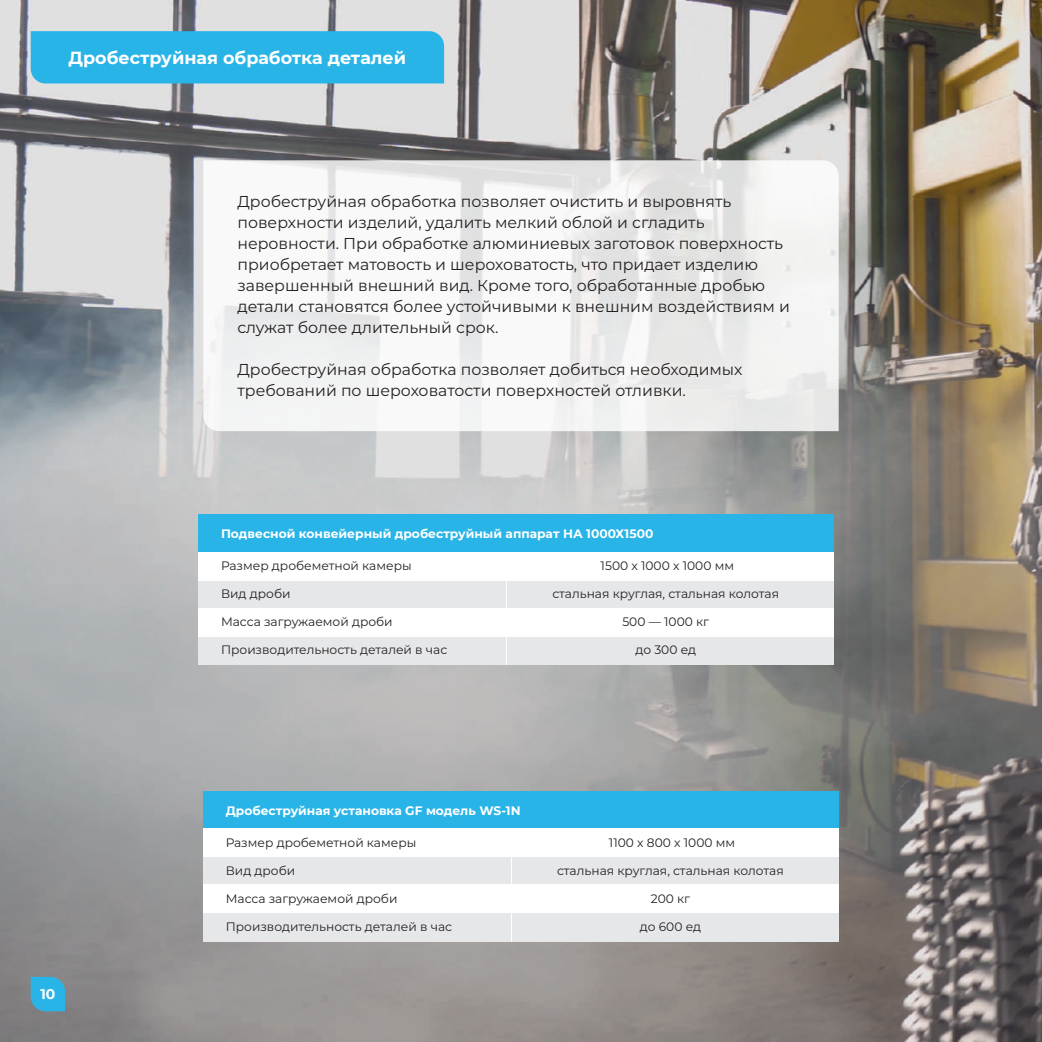
<style>
.page{position:relative;width:1042px;height:1042px;background:#fff}
.page>*{position:absolute;margin:0;border:0;box-sizing:border-box;transform-origin:0 0}
.t1{font:700 17.5px "Montserrat";color:#fff}
.t2{font:15.75px/21px "Montserrat";color:#231f20}
.t3{font:700 14px "Montserrat";color:#fff}
.t4{font:12.25px "Montserrat";color:#231f20}
.t5{font:700 12.25px "Montserrat";color:#fff}
</style>
<div class="page">
<img style="left:0;top:0;width:1042px;height:1042px">
<svg style="left:31px;top:977px;width:34px;height:34px"></svg>
<div style="left:31px;top:31px;width:413px;height:52px;background:#29b4e8"></div>
<svg style="left:203px;top:160px;width:635px;height:271px;fill:#f4f4f4"></svg>
<div style="left:199px;top:515px;width:635px;height:37px;background:#29b4e8"></div>
<div style="left:199px;top:636px;width:635px;height:28px;background:#e6e7e9"></div>
<div style="left:199px;top:580px;width:635px;height:28px;background:#e6e7e9"></div>
<div style="left:199px;top:552px;width:635px;height:28px;background:#fff"></div>
<hr style="left:506px;top:552px;width:1px;height:112px;background:#fff">
<div style="left:199px;top:608px;width:635px;height:28px;background:#fff"></div>
<div style="left:203px;top:792px;width:635px;height:37px;background:#29b4e8"></div>
<div style="left:203px;top:913px;width:635px;height:28px;background:#e6e7e9"></div>
<div style="left:203px;top:857px;width:635px;height:28px;background:#e6e7e9"></div>
<div style="left:203px;top:829px;width:635px;height:28px;background:#fff"></div>
<hr style="left:511px;top:829px;width:1px;height:112px;background:#fff">
<div style="left:203px;top:885px;width:635px;height:28px;background:#fff"></div>
<p class="t1" style="left:69px;top:45px;width:339px">Дробеструйная обработка деталей</p>
<p class="t2" style="left:237px;top:191px;width:554px">Дробеструйная обработка позволяет очистить и выровнять поверхности изделий, удалить мелкий облой и сгладить неровности. При обработке алюминиевых заготовок поверхность приобретает матовость и шероховатость, что придает изделию завершенный внешний вид. Кроме того, обработанные дробью детали становятся более устойчивыми к внешним воздействиям и служат более длительный срок.</p>
<p class="t2" style="left:237px;top:359px;width:507px">Дробеструйная обработка позволяет добиться необходимых требований по шероховатости поверхностей отливки.</p>
<p class="t5" style="left:221px;top:524px;width:434px">Подвесной конвейерный дробеструйный аппарат НА 1000Х1500</p>
<p class="t4" style="left:221px;top:557px;width:192px">Размер дробеметной камеры</p>
<p class="t4" style="left:221px;top:585px;width:71px">Вид дроби</p>
<p class="t4" style="left:221px;top:613px;width:173px">Масса загружаемой дроби</p>
<p class="t4" style="left:221px;top:641px;width:228px">Производительность деталей в час</p>
<p class="t4" style="left:601px;top:557px;width:135px">1500 х 1000 х 1000 мм</p>
<p class="t4" style="left:552px;top:585px;width:228px">стальная круглая, стальная колотая</p>
<p class="t4" style="left:622px;top:613px;width:88px">500 — 1000 кг</p>
<p class="t4" style="left:635px;top:641px;width:62px">до 300 ед</p>
<p class="t3" style="left:40px;top:984px;width:16px">10</p>
<p class="t5" style="left:226px;top:801px;width:296px">Дробеструйная установка GF модель WS-1N</p>
<p class="t4" style="left:226px;top:834px;width:192px">Размер дробеметной камеры</p>
<p class="t4" style="left:226px;top:862px;width:71px">Вид дроби</p>
<p class="t4" style="left:226px;top:890px;width:173px">Масса загружаемой дроби</p>
<p class="t4" style="left:226px;top:918px;width:228px">Производительность деталей в час</p>
<p class="t4" style="left:609px;top:834px;width:128px">1100 х 800 х 1000 мм</p>
<p class="t4" style="left:557px;top:862px;width:228px">стальная круглая, стальная колотая</p>
<p class="t4" style="left:651px;top:890px;width:41px">200 кг</p>
<p class="t4" style="left:640px;top:918px;width:63px">до 600 ед</p>
</div>
